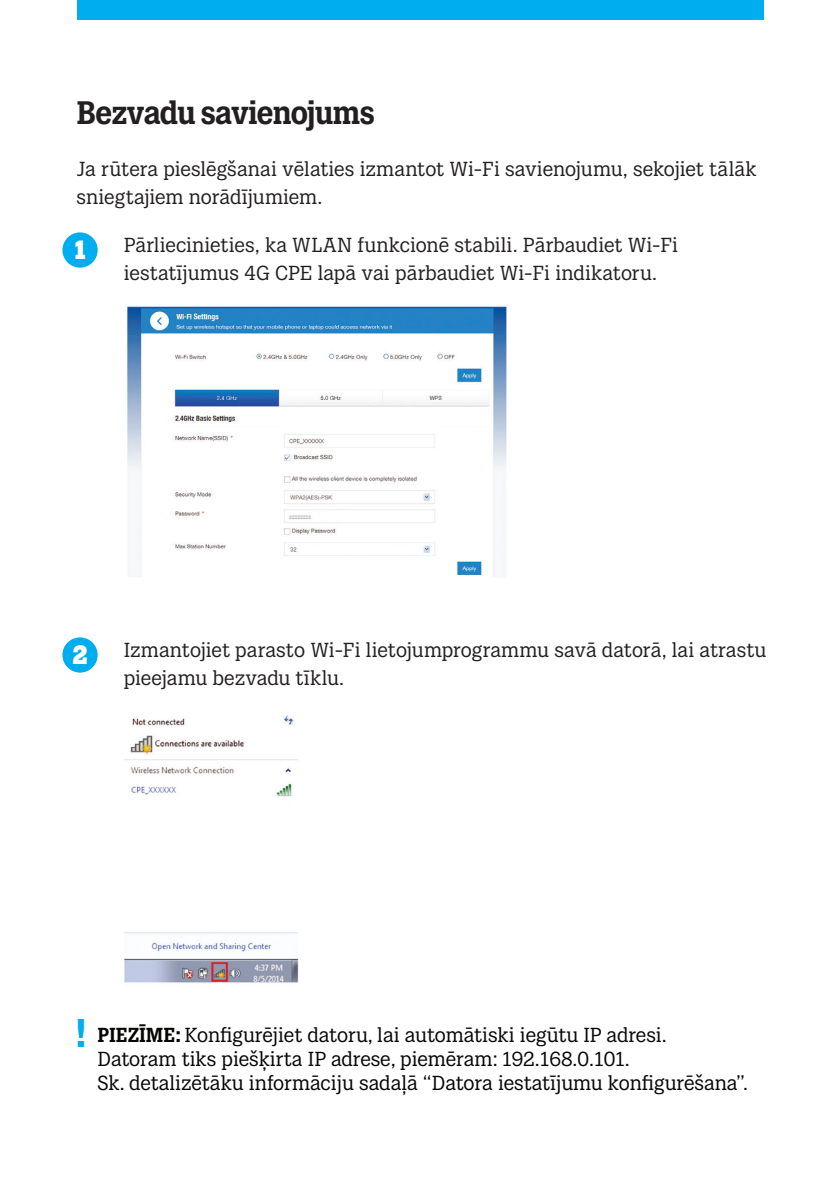
<style>
.page{position:relative;width:840px;height:1191px;background:#fff}
.page>*{position:absolute;margin:0;border:0;box-sizing:border-box;transform-origin:0 0}
.t1{font:700 39.6px "Tele 2 Slab";color:#00aeef}
.t2{font:700 32px "Tele 2 Slab";letter-spacing:-.025em;color:#231f20}
.t3{font:800 26.2px "Tele 2 Slab";color:#fff}
.t4{font:20px/28px "Tele 2 Slab";color:#231f20}
.t5{font:20px/24px "Tele 2 Slab";color:#050504}
.s1{font-weight:700}
</style>
<div class="page">
<div style="left:77px;top:0;width:686px;height:19px;background:#00aeef"></div>
<div style="left:62px;top:232px;width:36px;height:36px;background:#00aeef;border-radius:50%"></div>
<div style="left:62px;top:637px;width:36px;height:35px;background:#00aeef;border-radius:50%"></div>
<img style="left:127px;top:306px;width:380px;height:271px">
<img style="left:124px;top:715px;width:175px;height:268px">
<h2 class="t2" style="left:77px;top:94px;width:299px">Bezvadu savienojums</h2>
<p class="t4" style="left:77px;top:155px;width:681px">Ja rūtera pieslēgšanai vēlaties izmantot Wi-Fi savienojumu, sekojiet tālāk sniegtajiem norādījumiem.</p>
<p class="t4" style="left:124px;top:231px;width:555px">Pārliecinieties, ka WLAN funkcionē stabili. Pārbaudiet Wi-Fi iestatījumus 4G CPE lapā vai pārbaudiet Wi-Fi indikatoru.</p>
<h3 class="t3" style="left:75px;top:236px;width:12px">1</h3>
<h3 class="t3" style="left:73px;top:641px;width:16px">2</h3>
<p class="t4" style="left:124px;top:636px;width:643px">Izmantojiet parasto Wi-Fi lietojumprogrammu savā datorā, lai atrastu pieejamu bezvadu tīklu.</p>
<h1 class="t1" style="left:75px;top:1010px;width:13px">!</h1>
<p class="t5" style="left:97px;top:1022px;width:651px"><span class="s1">PIEZĪME:</span> Konfigurējiet datoru, lai automātiski iegūtu IP adresi.<br>Datoram tiks piešķirta IP adrese, piemēram: 192.168.0.101.<br>Sk. detalizētāku informāciju sadaļā “Datora iestatījumu konfigurēšana”.</p>
</div>
